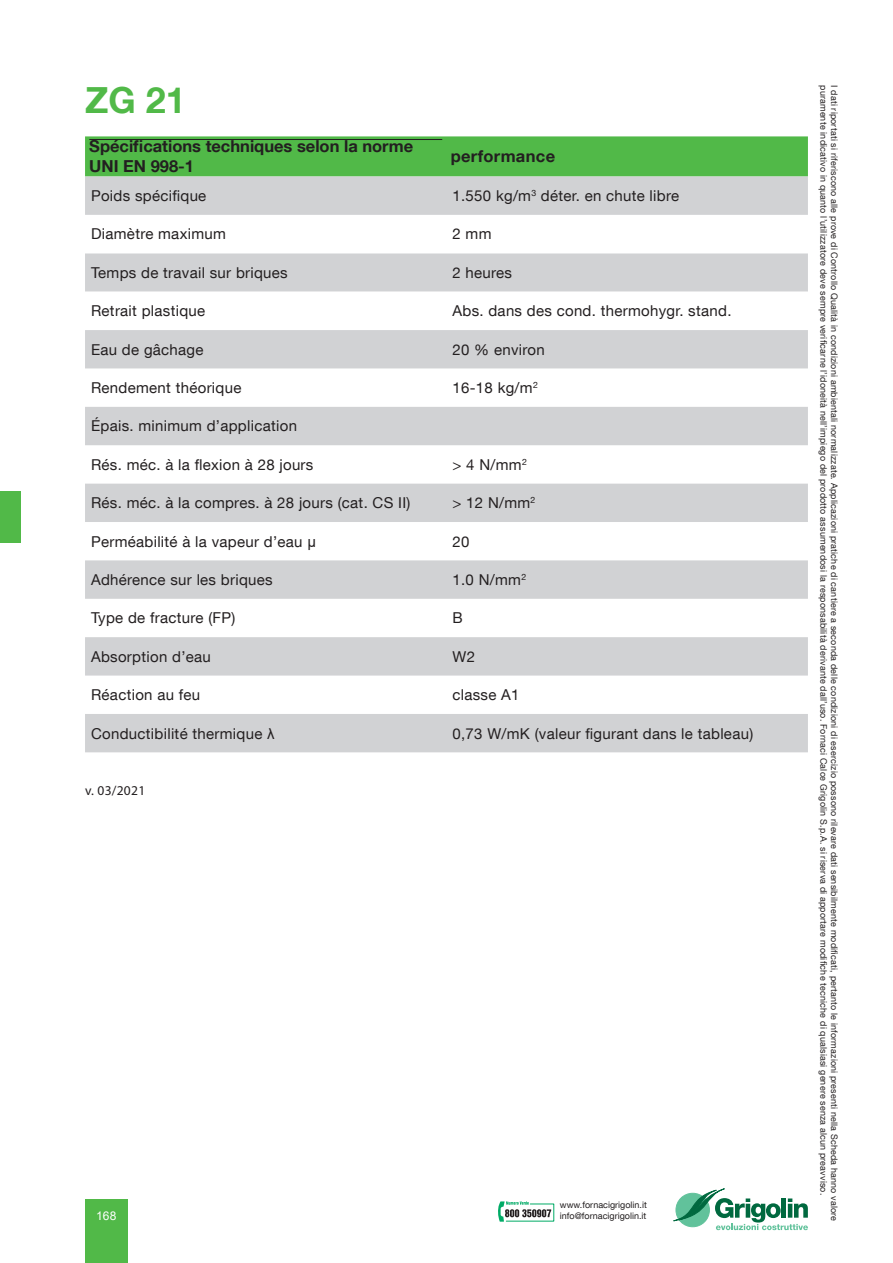
<style>
.page{position:relative;width:893px;height:1263px;background:#fff}
.page>*{position:absolute;margin:0;border:0;box-sizing:border-box;transform-origin:0 0}
.t1{font:700 36px "Helvetica Neue LT Com";color:#51b948}
.TiolettoScheda{font:700 16.5px/19.8px "Helvetica Neue LT Com";color:#231f20}
.TestoScheda{font:700 16.5px "Helvetica Neue LT Com";letter-spacing:.02em;color:#231f20}
.TestoScheda-2{font:15px "Helvetica Neue LT Com";letter-spacing:.02em;color:#231f20}
.TestoScheda-3{font:13.5px "Myriad Pro";letter-spacing:.02em;color:#231f20}
.t2{font:12px "Arial";color:#fff}
.t3{font:9px "Helvetica Neue LT Com";letter-spacing:.02em;color:#231f20}
.t4{font:9px "Helvetica Neue LT Com";color:#231f20}
.s1{font-family:"Arial"}
</style>
<div class="page">
<svg style="left:673px;top:1188px;width:135px;height:42px"></svg>
<div style="left:85px;top:1199px;width:43px;height:64px;background:#51b948"></div>
<div style="left:0;top:491px;width:21px;height:51px;background:#51b948"></div>
<svg style="left:498px;top:1201px;width:56px;height:21px"></svg>
<div style="left:85px;top:136px;width:723px;height:40px;background:#51b948"></div>
<div style="left:85px;top:176px;width:723px;height:39px;background:#d1d2d4"></div>
<div style="left:85px;top:253px;width:723px;height:39px;background:#d1d2d4"></div>
<svg style="left:85px;top:330px;width:723px;height:422px;fill:#d1d2d4"></svg>
<hr style="left:89px;top:139px;width:353px;height:1px;background:#231f20">
<p class="t1" style="left:85px;top:77px;width:102px">ZG 21</p>
<p class="TiolettoScheda" style="left:89px;top:136px;width:325px">Spécifications techniques selon la norme<br>UNI EN 998-1</p>
<p class="TestoScheda" style="left:451px;top:146px;width:106px">performance</p>
<p class="TestoScheda-2" style="left:91px;top:186px;width:117px">Poids spécifique</p>
<p class="TestoScheda-2" style="left:452px;top:186px;width:228px">1.550 kg/m<sup>3</sup> déter. en chute libre</p>
<p class="TestoScheda-2" style="left:91px;top:225px;width:136px">Diamètre maximum</p>
<p class="TestoScheda-2" style="left:452px;top:225px;width:40px">2 mm</p>
<p class="TestoScheda-2" style="left:91px;top:263px;width:198px">Temps de travail sur briques</p>
<p class="TestoScheda-2" style="left:452px;top:263px;width:61px">2 heures</p>
<p class="TestoScheda-2" style="left:91px;top:302px;width:116px">Retrait plastique</p>
<p class="TestoScheda-2" style="left:452px;top:302px;width:280px">Abs. dans des cond. thermohygr. stand.</p>
<p class="TestoScheda-2" style="left:91px;top:340px;width:114px">Eau de gâchage</p>
<p class="TestoScheda-2" style="left:452px;top:340px;width:94px">20 % environ</p>
<p class="TestoScheda-2" style="left:91px;top:378px;width:152px">Rendement théorique</p>
<p class="TestoScheda-2" style="left:452px;top:378px;width:87px">16-18 kg/m<sup>2</sup></p>
<p class="TestoScheda-2" style="left:91px;top:417px;width:207px">Épais. minimum d’application</p>
<p class="TestoScheda-2" style="left:91px;top:455px;width:224px">Rés. méc. à la flexion à 28 jours</p>
<p class="TestoScheda-2" style="left:452px;top:455px;width:76px">&gt; 4 N/mm<sup>2</sup></p>
<p class="TestoScheda-2" style="left:91px;top:494px;width:321px">Rés. méc. à la compres. à 28 jours (cat. CS II)</p>
<p class="TestoScheda-2" style="left:452px;top:494px;width:84px">&gt; 12 N/mm<sup>2</sup></p>
<p class="TestoScheda-2" style="left:91px;top:532px;width:226px">Perméabilité à la vapeur d’eau <span class="s1">µ</span></p>
<p class="TestoScheda-2" style="left:452px;top:532px;width:18px">20</p>
<p class="TestoScheda-2" style="left:91px;top:570px;width:183px">Adhérence sur les briques</p>
<p class="TestoScheda-2" style="left:452px;top:570px;width:75px">1.0 N/mm<sup>2</sup></p>
<p class="TestoScheda-2" style="left:91px;top:609px;width:146px">Type de fracture (FP)</p>
<p class="TestoScheda-2" style="left:452px;top:609px;width:12px">B</p>
<p class="TestoScheda-2" style="left:91px;top:647px;width:121px">Absorption d’eau</p>
<p class="TestoScheda-2" style="left:452px;top:647px;width:24px">W2</p>
<p class="TestoScheda-2" style="left:91px;top:685px;width:111px">Réaction au feu</p>
<p class="TestoScheda-2" style="left:452px;top:685px;width:69px">classe A1</p>
<p class="TestoScheda-2" style="left:91px;top:724px;width:185px">Conductibilité thermique <span class="s1">λ</span></p>
<p class="TestoScheda-2" style="left:452px;top:724px;width:302px">0,73 W/mK (valeur figurant dans le tableau)</p>
<p class="TestoScheda-3" style="left:85px;top:782px;width:62px">v. 03/2021</p>
<p class="t4" style="left:560px;top:1199px;width:88px">www.fornacigrigolin.it</p>
<h3 class="t2" style="left:96px;top:1207px;width:22px">168</h3>
<p class="t4" style="left:560px;top:1210px;width:88px">info@fornacigrigolin.it</p>
<p class="t3" style="left:829px;top:85px;width:1112px;rotate:90deg">puramente indicativo in quanto l’utilizzatore deve sempre verificarne l’idoneità nell’impiego del prodotto assumendosi la responsabilità derivante dall’uso. Fornaci Calce Grigolin S.p.A. si riserva di apportare modifiche tecniche di qualsiasi genere senza alcun preavviso.</p>
<p class="t3" style="left:840px;top:85px;width:1138px;rotate:90deg">I dati riportati si riferiscono alle prove di Controllo Qualità in condizioni ambientali normalizzate. Applicazioni pratiche di cantiere a seconda delle condizioni di esercizio possono rilevare dati sensibilmente modificati, pertanto le informazioni presenti nella Scheda hanno valore</p>
</div>
